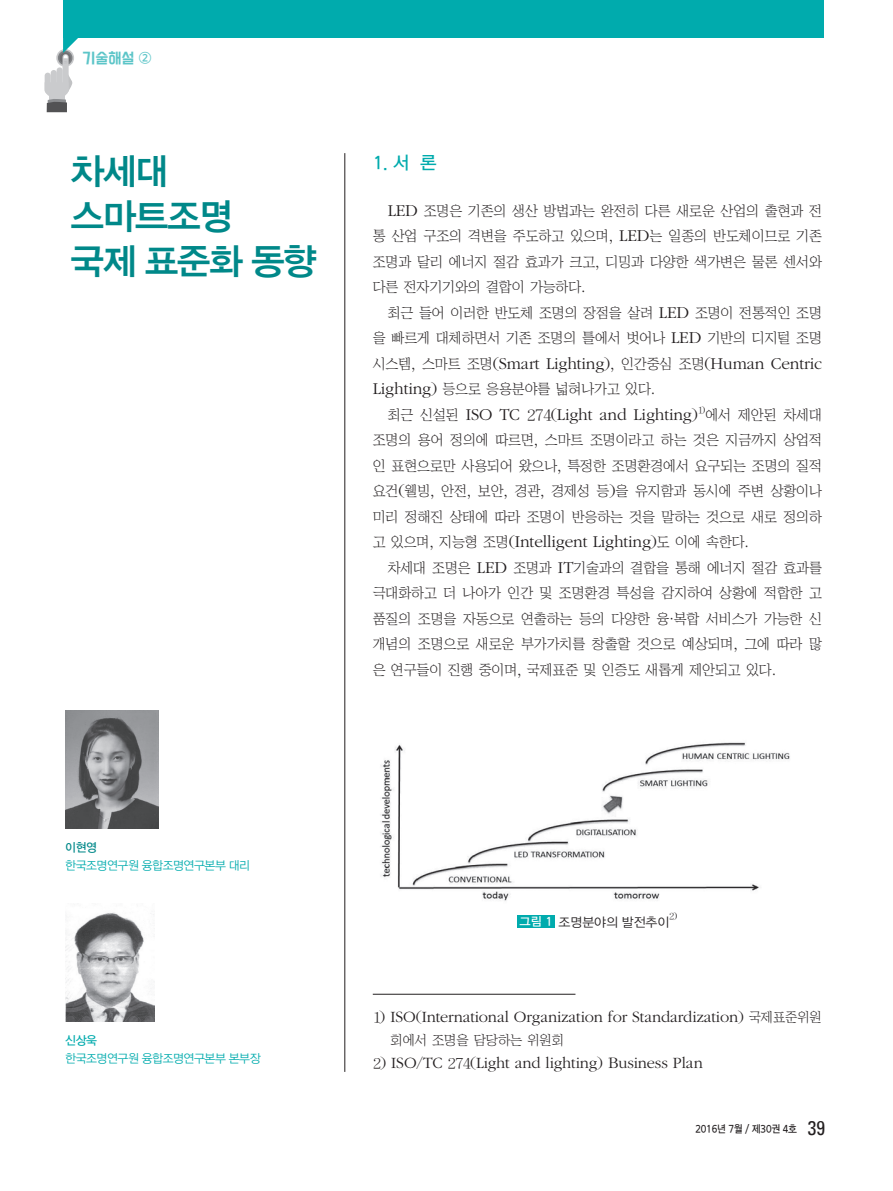
<style>
.page{position:relative;width:893px;height:1191px;background:#fff}
.page>*{position:absolute;margin:0;border:0;box-sizing:border-box;transform-origin:0 0}
.t1{font:36px/45px "DX Ngo Std 40";letter-spacing:-.045em;color:#008889}
.t2{font:18px "DX Ngo Std 30";color:#00abad}
.t3{font:300 17.25px "Garamond";letter-spacing:-.01em;color:#231f20}
.t4{font:300 16.35px "Garamond";letter-spacing:-.01em;color:#231f20}
.t5{font:14.25px/25.5px "Chosunilbo NM";letter-spacing:-.01em;color:#231f20;text-align:justify}
.t6{font:13.5px "Chosunilbo NM";letter-spacing:-.01em;color:#231f20}
.t7{font:13.5px "BM Do Hyeon OTF";color:#5cc5c8}
.t8{font:12.75px "DX Ngo Std 20";letter-spacing:-.01em;color:#231f20}
.t9{font:12px "DX Ngo Std 20";letter-spacing:-.04em;color:#00abad}
.t10{font:12px "DX Ngo Std 30";color:#00abad}
.t11{font:12px "DX Ngo Std 30";color:#008889}
.t12{font:10.5px "DX Ngo Std 30";letter-spacing:-.025em;color:#231f20;scale:.9 1}
.t13{font:8.25px "DX Shnm Std";color:#231f20}
.s1{font-family:"DX Ngo Std 40"}
.s2{font-family:"Garamond";font-weight:300;font-size:17.25px}
.s3{font-family:"Chosunilbo NM";font-weight:400;font-size:14.25px}
.s4{font-family:"DX Shnm Std";font-weight:400;font-size:14.25px}
.s5{font-family:"DX Ngo Std 30";font-size:12px;color:#fff}
.s6{font-family:"Garamond";font-weight:300;font-size:10.05px}
.s7{font-family:"DX Shnm Std";font-weight:400;font-size:13.5px}
.s8{font-family:"Chosunilbo NM";font-weight:400;font-size:13.5px}
.s9{font-family:"Univers";font-stretch:condensed;font-size:19.5px}
</style>
<div class="page">
<svg style="left:56px;top:49px;width:18px;height:18px"></svg>
<div style="left:58px;top:51px;width:14px;height:14px;background:#7f8184;border-radius:50%"></div>
<svg style="left:60px;top:52px;width:11px;height:11px"></svg>
<div style="left:51px;top:70px;width:6px;height:23px;background:#cacbcd;border-radius:3px"></div>
<div style="left:57px;top:67px;width:6px;height:26px;background:#cacbcd;border-radius:3px"></div>
<div style="left:63px;top:54px;width:6px;height:39px;background:#cacbcd;border-radius:3px"></div>
<svg style="left:45px;top:73px;width:28px;height:39px"></svg>
<div style="left:63px;top:0;width:760px;height:38px;background:#00abad"></div>
<svg style="left:63px;top:38px;width:15px;height:26px"></svg>
<hr style="left:344px;top:153px;width:1px;height:918px;background:#231f20">
<img style="left:65px;top:912px;width:90px;height:109px">
<img style="left:65px;top:710px;width:93px;height:118px">
<div style="left:517px;top:915px;width:38px;height:13px;background:#00abad"></div>
<img style="left:380px;top:742px;width:410px;height:159px">
<hr style="left:373px;top:994px;width:202px;height:1px;background:#231f20">
<p class="t7" style="left:83px;top:51px;width:70px">기술해설 <span class="s1">②</span></p>
<h1 class="t1" style="left:71px;top:150px;width:248px">차세대 스마트조명<br>국제 표준화 동향</h1>
<p class="t2" style="left:373px;top:153px;width:65px">1. 서 론</p>
<p class="t5" style="left:373px;top:198px;width:451px;text-indent:15px"><span class="s2">LED</span> 조명은 기존의 생산 방법과는 완전히 다른 새로운 산업의 출현과 전 통 산업 구조의 격변을 주도하고 있으며<span class="s2">, LED</span>는 일종의 반도체이므로 기존 조명과 달리 에너지 절감 효과가 크고<span class="s2">,</span> 디밍과 다양한 색가변은 물론 센서와 다른 전자기기와의 결합이 가능하다<span class="s2">.</span></p>
<p class="t5" style="left:373px;top:300px;width:451px;text-align:right">최근 들어 이러한 반도체 조명의 장점을 살려 <span class="s2">LED</span> 조명이 전통적인 조명 을 빠르게 대체하면서 기존 조명의 틀에서 벗어나 <span class="s2">LED</span> 기반의 디지털 조명</p>
<p class="t3" style="left:373px;top:354px;width:451px"><span class="s3">시스템</span>, <span class="s3">스마트 조명</span>(Smart Lighting), <span class="s3">인간중심 조명</span>(Human Centric</p>
<p class="t5" style="left:373px;top:376px;width:284px"><span class="s2">Lighting)</span> 등으로 응용분야를 넓혀나가고 있다<span class="s2">.</span></p>
<p class="t3" style="left:388px;top:405px;width:319px"><span class="s3">최근 신설된</span> ISO TC <span class="s4">274</span>(Light and Lighting)<sup>1</sup><sup>)</sup></p>
<p class="t5" style="left:373px;top:402px;width:451px;text-indent:333px">에서 제안된 차세대 조명의 용어 정의에 따르면<span class="s2">,</span> 스마트 조명이라고 하는 것은 지금까지 상업적 인 표현으로만 사용되어 왔으나<span class="s2">,</span> 특정한 조명환경에서 요구되는 조명의 질적 요건<span class="s2">(</span>웰빙<span class="s2">,</span> 안전<span class="s2">,</span> 보안<span class="s2">,</span> 경관<span class="s2">,</span> 경제성 등<span class="s2">)</span>을 유지함과 동시에 주변 상황이나 미리 정해진 상태에 따라 조명이 반응하는 것을 말하는 것으로 새로 정의하</p>
<p class="t3" style="left:373px;top:532px;width:378px"><span class="s3">고 있으며</span>, <span class="s3">지능형 조명</span>(Intelligent Lighting)<span class="s3">도 이에 속한다</span>.</p>
<p class="t5" style="left:373px;top:555px;width:451px;text-indent:15px">차세대 조명은 <span class="s2">LED</span> 조명과 <span class="s2">IT</span>기술과의 결합을 통해 에너지 절감 효과를 극대화하고 더 나아가 인간 및 조명환경 특성을 감지하여 상황에 적합한 고 품질의 조명을 자동으로 연출하는 등의 다양한 융<span class="s2">·</span>복합 서비스가 가능한 신 개념의 조명으로 새로운 부가가치를 창출할 것으로 예상되며<span class="s2">,</span> 그에 따라 많 은 연구들이 진행 중이며<span class="s2">,</span> 국제표준 및 인증도 새롭게 제안되고 있다<span class="s2">.</span></p>
<p class="t11" style="left:65px;top:840px;width:33px">이현영</p>
<p class="t9" style="left:65px;top:859px;width:186px">한국조명연구원 융합조명연구본부 대리</p>
<p class="t10" style="left:65px;top:1034px;width:33px">신상욱</p>
<p class="t9" style="left:65px;top:1052px;width:197px">한국조명연구원 융합조명연구본부 본부장</p>
<p class="t8" style="left:520px;top:915px;width:151px"><span class="s5">그림 1</span> 조명분야의 발전추이</p>
<p class="t13" style="left:669px;top:912px;width:10px">2<span class="s6">)</span></p>
<p class="t4" style="left:373px;top:1008px;width:450px"><span class="s7">1</span>) ISO(International Organization for Standardization) <span class="s8">국제표준위원</span></p>
<p class="t6" style="left:391px;top:1033px;width:175px">회에서 조명을 담당하는 위원회</p>
<p class="t4" style="left:373px;top:1053px;width:332px"><span class="s7">2</span>) ISO/TC <span class="s7">274</span>(Light and lighting) Business Plan</p>
<p class="t12" style="left:695px;top:1123px;width:145px">2016년 7월 / 제30권 4호 <span class="s9">39</span></p>
</div>
